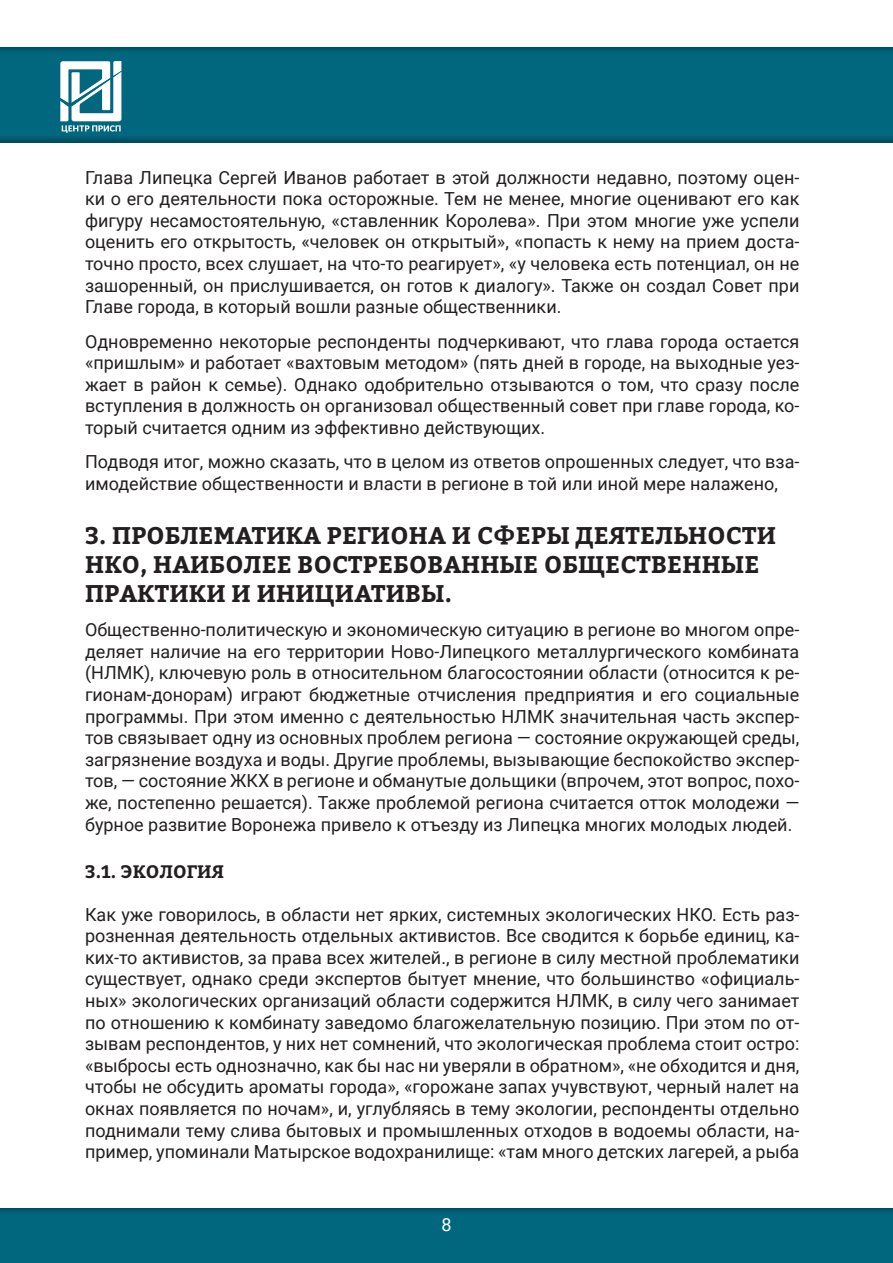
<style>
.page{position:relative;width:893px;height:1263px;background:#fff}
.page>*{position:absolute;margin:0;border:0;box-sizing:border-box;transform-origin:0 0}
.Стиль_абзаца_2{font:700 24px/28.8px "Bitter";letter-spacing:.01em;color:#231f20}
.Стиль_абзаца_1{font:18px/21.6px "Roboto";color:#231f20;text-align:justify}
.Стиль_абзаца_3{font:700 18px "Bitter";letter-spacing:.01em;color:#231f20}
.t1{font:18px "Roboto";color:#fff}
</style>
<div class="page">
<div style="left:0;top:44px;width:893px;height:99px;background:#506b77;opacity:.5"></div>
<div style="left:0;top:1205px;width:893px;height:58px;background:#506b77;opacity:.5"></div>
<div style="left:53px;top:58px;width:76px;height:76px;background:#00677f;border-radius:5px"></div>
<svg style="left:60px;top:61px;width:61px;height:72px"></svg>
<p class="Стиль_абзаца_1" style="left:85px;top:166px;width:716px">Глава Липецка Сергей Иванов работает в этой должности недавно, поэтому оцен&shy;ки о его деятельности пока осторожные. Тем не менее, многие оценивают его как фигуру несамостоятельную, «ставленник Королева». При этом многие уже успели оценить его открытость, «человек он открытый», «попасть к нему на прием доста&shy;точно просто, всех слушает, на что-то реагирует», «у человека есть потенциал, он не зашоренный, он прислушивается, он готов к диалогу». Также он создал Совет при Главе города, в который вошли разные общественники.</p>
<p class="Стиль_абзаца_1" style="left:85px;top:330px;width:716px">Одновременно некоторые респонденты подчеркивают, что глава города остается «пришлым» и работает «вахтовым методом» (пять дней в городе, на выходные уез&shy;жает в район к семье). Однако одобрительно отзываются о том, что сразу после вступления в должность он организовал общественный совет при главе города, ко&shy;торый считается одним из эффективно действующих.</p>
<p class="Стиль_абзаца_1" style="left:85px;top:450px;width:716px">Подводя итог, можно сказать, что в целом из ответов опрошенных следует, что вза&shy;имодействие общественности и власти в регионе в той или иной мере налажено,</p>
<p class="Стиль_абзаца_2" style="left:85px;top:522px;width:692px">3. ПРОБЛЕМАТИКА РЕГИОНА И СФЕРЫ ДЕЯТЕЛЬНОСТИ<br>НКО, НАИБОЛЕЕ ВОСТРЕБОВАННЫЕ ОБЩЕСТВЕННЫЕ<br>ПРАКТИКИ И ИНИЦИАТИВЫ.</p>
<p class="Стиль_абзаца_1" style="left:85px;top:618px;width:716px">Общественно-политическую и экономическую ситуацию в регионе во многом опре&shy;деляет наличие на его территории Ново-Липецкого металлургического комбината (НЛМК), ключевую роль в относительном благосостоянии области (относится к ре&shy;гионам-донорам) играют бюджетные отчисления предприятия и его социальные программы. При этом именно с деятельностью НЛМК значительная часть экспер&shy;тов связывает одну из основных проблем региона — состояние окружающей среды, загрязнение воздуха и воды. Другие проблемы, вызывающие беспокойство экспер&shy;тов, — состояние ЖКХ в регионе и обманутые дольщики (впрочем, этот вопрос, похо&shy;же, постепенно решается). Также проблемой региона считается отток молодежи — бурное развитие Воронежа привело к отъезду из Липецка многих молодых людей.</p>
<p class="Стиль_абзаца_3" style="left:85px;top:860px;width:141px">3.1. ЭКОЛОГИЯ</p>
<p class="Стиль_абзаца_1" style="left:85px;top:903px;width:716px">Как уже говорилось, в области нет ярких, системных экологических НКО. Есть раз&shy;розненная деятельность отдельных активистов. Все сводится к борьбе единиц, ка&shy;ких-то активистов, за права всех жителей., в регионе в силу местной проблематики существует, однако среди экспертов бытует мнение, что большинство «официаль&shy;ных» экологических организаций области содержится НЛМК, в силу чего занимает по отношению к комбинату заведомо благожелательную позицию. При этом по от&shy;зывам респондентов, у них нет сомнений, что экологическая проблема стоит остро: «выбросы есть однозначно, как бы нас ни уверяли в обратном», «не обходится и дня, чтобы не обсудить ароматы города», «горожане запах учувствуют, черный налет на окнах появляется по ночам», и, углубляясь в тему экологии, респонденты отдельно поднимали тему слива бытовых и промышленных отходов в водоемы области, на&shy;пример, упоминали Матырское водохранилище: «там много детских лагерей, а рыба</p>
<p class="t1" style="left:441px;top:1212px;width:12px">8</p>
</div>
